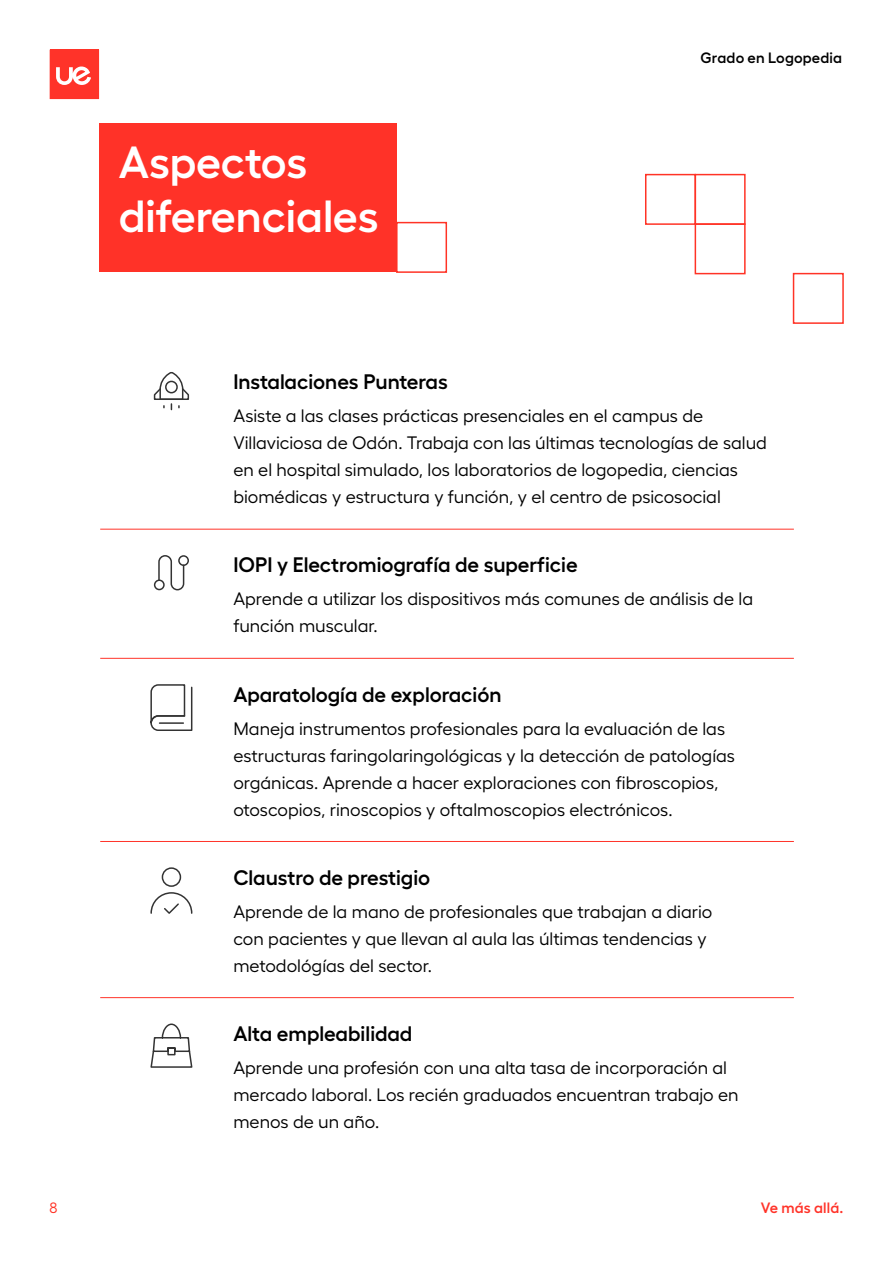
<style>
.page{position:relative;width:893px;height:1263px;background:#fff}
.page>*{position:absolute;margin:0;border:0;box-sizing:border-box;transform-origin:0 0}
.t1{font:600 45px/54px "Hellix";color:#fff}
.t2{font:600 21px "Hellix";color:#000}
.t3{font:18px/27px "Hellix";color:#000}
.t4{font:600 15px "Hellix";letter-spacing:.01em;color:#000}
.t5{font:600 15px "Hellix";letter-spacing:.01em;color:#ff3329}
.t6{font:15px "Hellix";color:#ff3326}
</style>
<div class="page">
<svg style="left:50px;top:50px;width:49px;height:49px;background:#ff4f47"></svg>
<div style="left:99px;top:123px;width:298px;height:149px;background:#ff3228"></div>
<svg style="left:792px;top:272px;width:52px;height:52px"></svg>
<svg style="left:396px;top:221px;width:52px;height:52px"></svg>
<svg style="left:645px;top:173px;width:101px;height:102px"></svg>
<hr style="left:100px;top:529px;width:694px;height:1px;background:#ff3329">
<hr style="left:100px;top:658px;width:694px;height:1px;background:#ff3329">
<hr style="left:100px;top:841px;width:694px;height:1px;background:#ff3329">
<hr style="left:100px;top:997px;width:694px;height:1px;background:#ff3329">
<svg style="left:150px;top:684px;width:43px;height:47px"></svg>
<svg style="left:150px;top:1023px;width:43px;height:45px"></svg>
<svg style="left:150px;top:867px;width:43px;height:47px"></svg>
<svg style="left:153px;top:372px;width:37px;height:39px"></svg>
<div style="left:178px;top:555px;width:11px;height:11px;border:2px solid #333;border-radius:50%"></div>
<div style="left:154px;top:579px;width:11px;height:11px;border:2px solid #333;border-radius:50%"></div>
<svg style="left:157px;top:555px;width:28px;height:35px"></svg>
<h1 class="t1" style="left:119px;top:130px;width:261px">Aspectos diferenciales</h1>
<p class="t4" style="left:701px;top:46px;width:143px">Grado en Logopedia</p>
<p class="t2" style="left:233px;top:365px;width:216px">Instalaciones Punteras</p>
<p class="t3" style="left:233px;top:401px;width:535px">Asiste a las clases prácticas presenciales en el campus de Villaviciosa de Odón. Trabaja con las últimas tecnologías de salud en el hospital simulado, los laboratorios de logopedia, ciencias biomédicas y estructura y función, y el centro de psicosocial</p>
<p class="t2" style="left:233px;top:548px;width:346px">IOPI y Electromiografía de superficie</p>
<p class="t3" style="left:233px;top:584px;width:521px">Aprende a utilizar los dispositivos más comunes de análisis de la función muscular.</p>
<p class="t2" style="left:233px;top:678px;width:270px">Aparatología de exploración</p>
<p class="t3" style="left:233px;top:713px;width:503px">Maneja instrumentos profesionales para la evaluación de las estructuras faringolaringológicas y la detección de patologías orgánicas. Aprende a hacer exploraciones con fibroscopios, otoscopios, rinoscopios y oftalmoscopios electrónicos.</p>
<p class="t2" style="left:233px;top:861px;width:198px">Claustro de prestigio</p>
<p class="t3" style="left:233px;top:896px;width:480px">Aprende de la mano de profesionales que trabajan a diario con pacientes y que llevan al aula las últimas tendencias y metodológías del sector.</p>
<p class="t2" style="left:233px;top:1017px;width:181px">Alta empleabilidad</p>
<p class="t3" style="left:233px;top:1052px;width:507px">Aprende una profesión con una alta tasa de incorporación al mercado laboral. Los recién graduados encuentran trabajo en menos de un año.</p>
<p class="t6" style="left:50px;top:1197px;width:9px">8</p>
<p class="t5" style="left:761px;top:1196px;width:84px">Ve más allá.</p>
</div>
